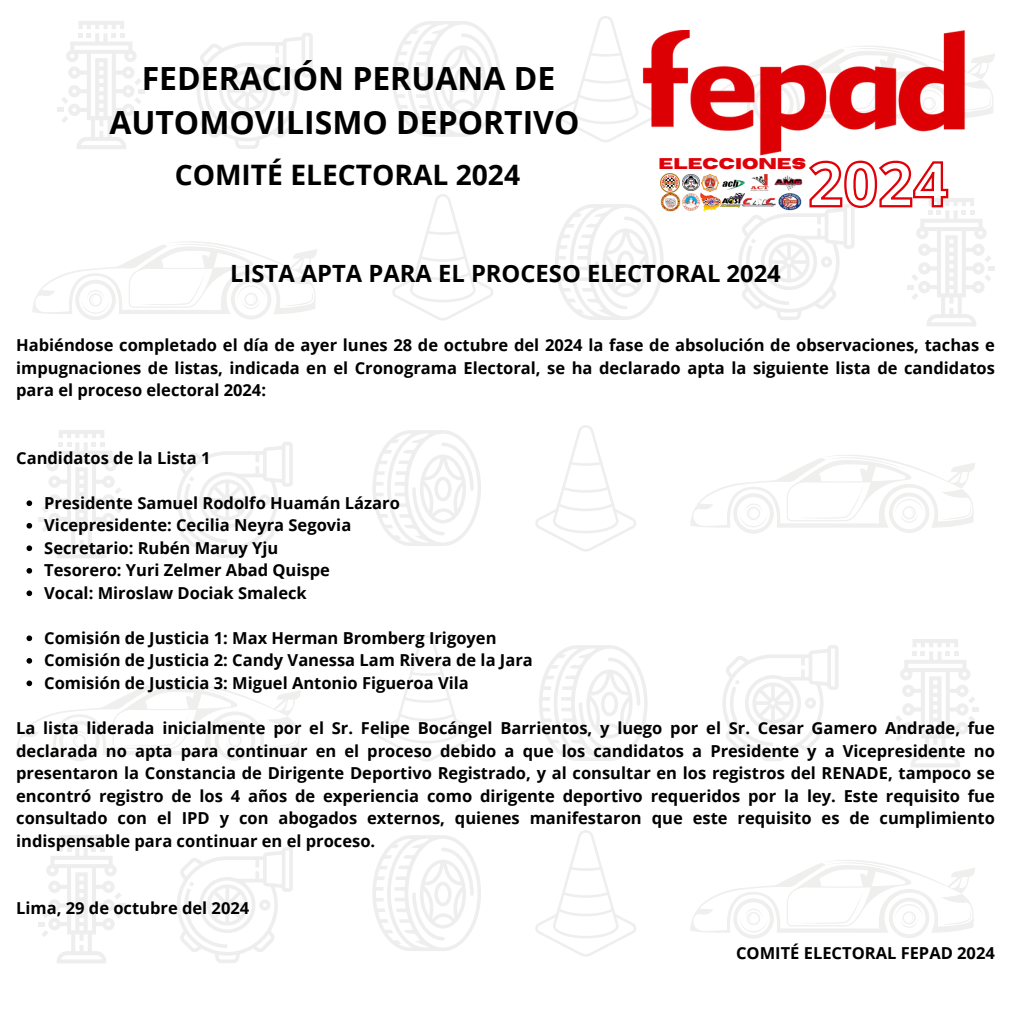
<style>
.page{position:relative;width:1013px;height:1013px;background:#fff}
.page>*{position:absolute;margin:0;border:0;box-sizing:border-box;transform-origin:0 0}
.t1{font:700 31.88px/44px "Open Sans";color:#000;text-align:center}
.t2{font:700 28.12px "Open Sans";color:#000}
.t3{font:700 23.75px "Open Sans";color:#000}
.t4{font:700 16.5px/22.5px "Open Sans";color:#000;text-align:justify}
.t5{font:700 15.5px "Horizon";color:#df0009}
</style>
<div class="page">
<svg style="left:197px;top:33px;width:116px;height:116px"></svg>
<svg style="left:555px;top:16px;width:64px;height:126px"></svg>
<svg style="left:392px;top:21px;width:109px;height:116px"></svg>
<svg style="left:32px;top:241px;width:285px;height:79px"></svg>
<svg style="left:392px;top:194px;width:101px;height:126px"></svg>
<svg style="left:555px;top:204px;width:108px;height:116px"></svg>
<svg style="left:177px;top:442px;width:116px;height:116px"></svg>
<svg style="left:535px;top:425px;width:101px;height:126px"></svg>
<svg style="left:372px;top:430px;width:109px;height:116px"></svg>
<svg style="left:38px;top:430px;width:87px;height:128px"></svg>
<svg style="left:690px;top:455px;width:285px;height:78px"></svg>
<svg style="left:58px;top:21px;width:87px;height:128px"></svg>
<svg style="left:974px;top:54px;width:21px;height:63px"></svg>
<svg style="left:376px;top:635px;width:101px;height:126px"></svg>
<svg style="left:539px;top:645px;width:108px;height:116px"></svg>
<svg style="left:722px;top:645px;width:116px;height:116px"></svg>
<svg style="left:891px;top:639px;width:87px;height:128px"></svg>
<svg style="left:177px;top:847px;width:116px;height:116px"></svg>
<svg style="left:535px;top:830px;width:101px;height:126px"></svg>
<svg style="left:372px;top:835px;width:109px;height:116px"></svg>
<svg style="left:38px;top:835px;width:87px;height:128px"></svg>
<svg style="left:690px;top:860px;width:285px;height:78px"></svg>
<svg style="left:27px;top:500px;width:5px;height:6px"></svg>
<svg style="left:27px;top:523px;width:5px;height:5px"></svg>
<svg style="left:27px;top:545px;width:5px;height:6px"></svg>
<svg style="left:27px;top:568px;width:5px;height:5px"></svg>
<svg style="left:27px;top:590px;width:5px;height:6px"></svg>
<svg style="left:27px;top:635px;width:5px;height:6px"></svg>
<svg style="left:27px;top:658px;width:5px;height:5px"></svg>
<svg style="left:16px;top:680px;width:285px;height:81px"></svg>
<img style="left:660px;top:173px;width:20px;height:39px">
<img style="left:722px;top:179px;width:16px;height:11px">
<img style="left:682px;top:174px;width:17px;height:17px">
<img style="left:682px;top:194px;width:17px;height:17px">
<img style="left:702px;top:175px;width:16px;height:16px">
<img style="left:701px;top:192px;width:19px;height:20px">
<img style="left:720px;top:192px;width:18px;height:15px">
<img style="left:619px;top:30px;width:355px;height:126px">
<svg style="left:738px;top:160px;width:257px;height:166px"></svg>
<h6 class="t1" style="left:109px;top:56px;width:471px">FEDERACIÓN PERUANA DE<br>AUTOMOVILISMO DEPORTIVO</h6>
<p class="t2" style="left:175px;top:154px;width:347px">COMITÉ ELECTORAL 2024</p>
<h4 class="t5" style="left:658px;top:155px;width:149px">ELECCIONES</h4>
<p class="t3" style="left:230px;top:256px;width:552px">LISTA APTA PARA EL PROCESO ELECTORAL 2024</p>
<p class="t4" style="left:16px;top:333px;width:980px">Habiéndose completado el día de ayer lunes 28 de octubre del 2024 la fase de absolución de observaciones, tachas e impugnaciones de listas, indicada en el Cronograma Electoral, se ha declarado apta la siguiente lista de candidatos para el proceso electoral 2024:</p>
<p class="t4" style="left:16px;top:446px;width:196px">Candidatos de la Lista 1</p>
<p class="t4" style="left:44px;top:491px;width:357px">Presidente Samuel Rodolfo Huamán Lázaro</p>
<p class="t4" style="left:44px;top:513px;width:308px">Vicepresidente: Cecilia Neyra Segovia</p>
<p class="t4" style="left:44px;top:536px;width:236px">Secretario: Rubén Maruy Yju</p>
<h2 class="t4" style="left:44px;top:558px;width:287px">Tesorero: Yuri Zelmer Abad Quispe</h2>
<h1 class="t4" style="left:44px;top:581px;width:264px">Vocal: Miroslaw Dociak Smaleck</h1>
<h6 class="t4" style="left:44px;top:626px;width:454px">Comisión de Justicia 1: Max Herman Bromberg Irigoyen</h6>
<h3 class="t4" style="left:44px;top:648px;width:490px">Comisión de Justicia 2: Candy Vanessa Lam Rivera de la Jara</h3>
<p class="t4" style="left:44px;top:671px;width:426px">Comisión de Justicia 3: Miguel Antonio Figueroa Vila</p>
<p class="t4" style="left:16px;top:716px;width:980px">La lista liderada inicialmente por el Sr. Felipe Bocángel Barrientos, y luego por el Sr. Cesar Gamero Andrade, fue declarada no apta para continuar en el proceso debido a que los candidatos a Presidente y a Vicepresidente no presentaron la Constancia de Dirigente Deportivo Registrado, y al consultar en los registros del RENADE, tampoco se encontró registro de los 4 años de experiencia como dirigente deportivo requeridos por la ley. Este requisito fue consultado con el IPD y con abogados externos, quienes manifestaron que este requisito es de cumplimiento indispensable para continuar en el proceso.</p>
<p class="t4" style="left:16px;top:896px;width:234px">Lima, 29 de octubre del 2024</p>
<p class="t4" style="left:736px;top:941px;width:260px">COMITÉ ELECTORAL FEPAD 2024</p>
</div>
